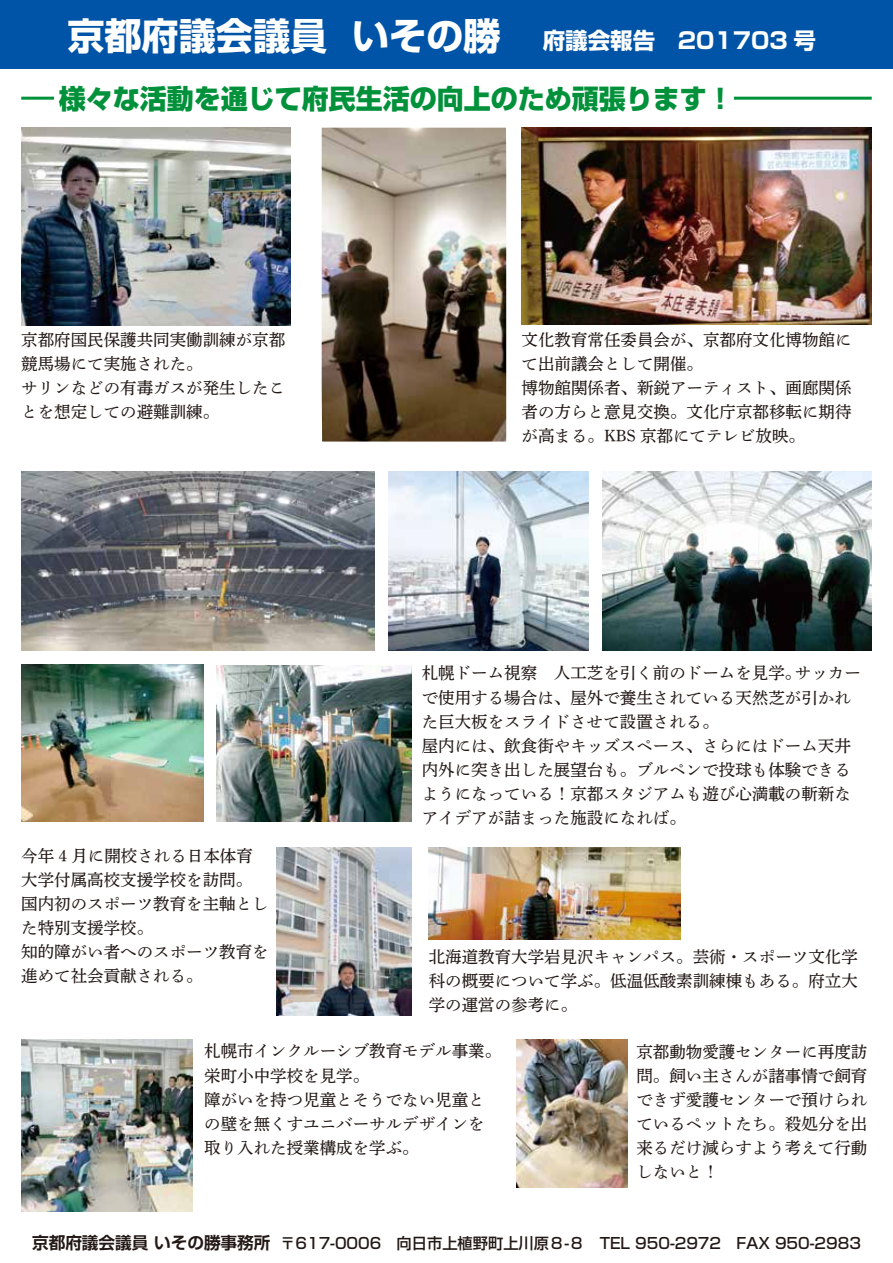
<style>
.page{position:relative;width:893px;height:1263px;background:#fff}
.page>*{position:absolute;margin:0;border:0;box-sizing:border-box;transform-origin:0 0}
.t1{font:800 27px "Shin Go Pro";color:#00913a}
.t2{font:700 22.5px "Shin Go Pro";color:#fff}
.t3{font:16.5px/24px "Shuei Yobu Min Std M";color:#221815}
.t4{font:500 15.3px "Shin Go Pro";color:#221815}
.s1{font-size:37.2px}
.s2{font-family:"Shin Go Pro De";font-weight:700;font-size:16.65px}
</style>
<div class="page">
<hr style="left:21px;top:97px;width:851px;height:3px;background:#00913a">
<div style="left:54px;top:76px;width:680px;height:44px;background:#fff"></div>
<div style="left:0;top:0;width:893px;height:69px;background:#0054a7"></div>
<img style="left:21px;top:1040px;width:172px;height:171px">
<img style="left:276px;top:847px;width:135px;height:169px">
<img style="left:21px;top:128px;width:270px;height:198px">
<img style="left:516px;top:1040px;width:111px;height:147px">
<img style="left:522px;top:128px;width:350px;height:197px">
<img style="left:322px;top:128px;width:184px;height:314px">
<img style="left:21px;top:471px;width:353px;height:180px">
<img style="left:603px;top:471px;width:269px;height:180px">
<img style="left:389px;top:471px;width:199px;height:180px">
<img style="left:21px;top:665px;width:183px;height:156px">
<img style="left:217px;top:666px;width:194px;height:156px">
<img style="left:429px;top:847px;width:252px;height:92px">
<h2 class="t2" style="left:67px;top:22px;width:750px"><span class="s1">京都府議会議員 いその勝</span> 府議会報告　201703 号</h2>
<h1 class="t1" style="left:59px;top:77px;width:677px">様々な活動を通じて府民生活の向上のため頑張ります！</h1>
<p class="t3" style="left:21px;top:327px;width:265px">京都府国民保護共同実働訓練が京都競馬場にて実施された。<br>サリンなどの有毒ガスが発生したことを想定しての避難訓練。</p>
<p class="t3" style="left:522px;top:328px;width:331px">文化教育常任委員会が、京都府文化博物館にて出前議会として開催。<br>博物館関係者、新鋭アーティスト、画廊関係者の方らと意見交換。文化庁京都移転に期待が高まる。KBS 京都にてテレビ放映。</p>
<p class="t3" style="left:422px;top:661px;width:441px">札幌ドーム視察　人工芝を引く前のドームを見学。サッカーで使用する場合は、屋外で養生されている天然芝が引かれた巨大板をスライドさせて設置される。<br>屋内には、飲食街やキッズスペース、さらにはドーム天井内外に突き出した展望台も。ブルペンで投球も体験できるようになっている！京都スタジアムも遊び心満載の斬新なアイデアが詰まった施設になれば。</p>
<p class="t3" style="left:21px;top:843px;width:249px">今年 4 月に開校される日本体育大学付属高校支援学校を訪問。国内初のスポーツ教育を主軸とした特別支援学校。<br>知的障がい者へのスポーツ教育を進めて社会貢献される。</p>
<p class="t3" style="left:429px;top:944px;width:430px;text-align:justify">北海道教育大学岩見沢キャンパス。芸術・スポーツ文化学科の概要について学ぶ。低温低酸素訓練棟もある。府立大学の運営の参考に。</p>
<p class="t3" style="left:204px;top:1039px;width:298px">札幌市インクルーシブ教育モデル事業。栄町小中学校を見学。<br>障がいを持つ児童とそうでない児童との壁を無くすユニバーサルデザインを取り入れた授業構成を学ぶ。</p>
<p class="t3" style="left:636px;top:1039px;width:233px;text-align:justify">京都動物愛護センターに再度訪問。飼い主さんが諸事情で飼育できず愛護センターで預けられているペットたち。殺処分を出来るだけ減らすよう考えて行動しないと！</p>
<p class="t4" style="left:32px;top:1230px;width:830px"><span class="s2">京都府議会議員 いその勝事務所</span> 〒617-0006　向日市上植野町上川原８-８　TEL 950-2972　FAX 950-2983</p>
</div>
